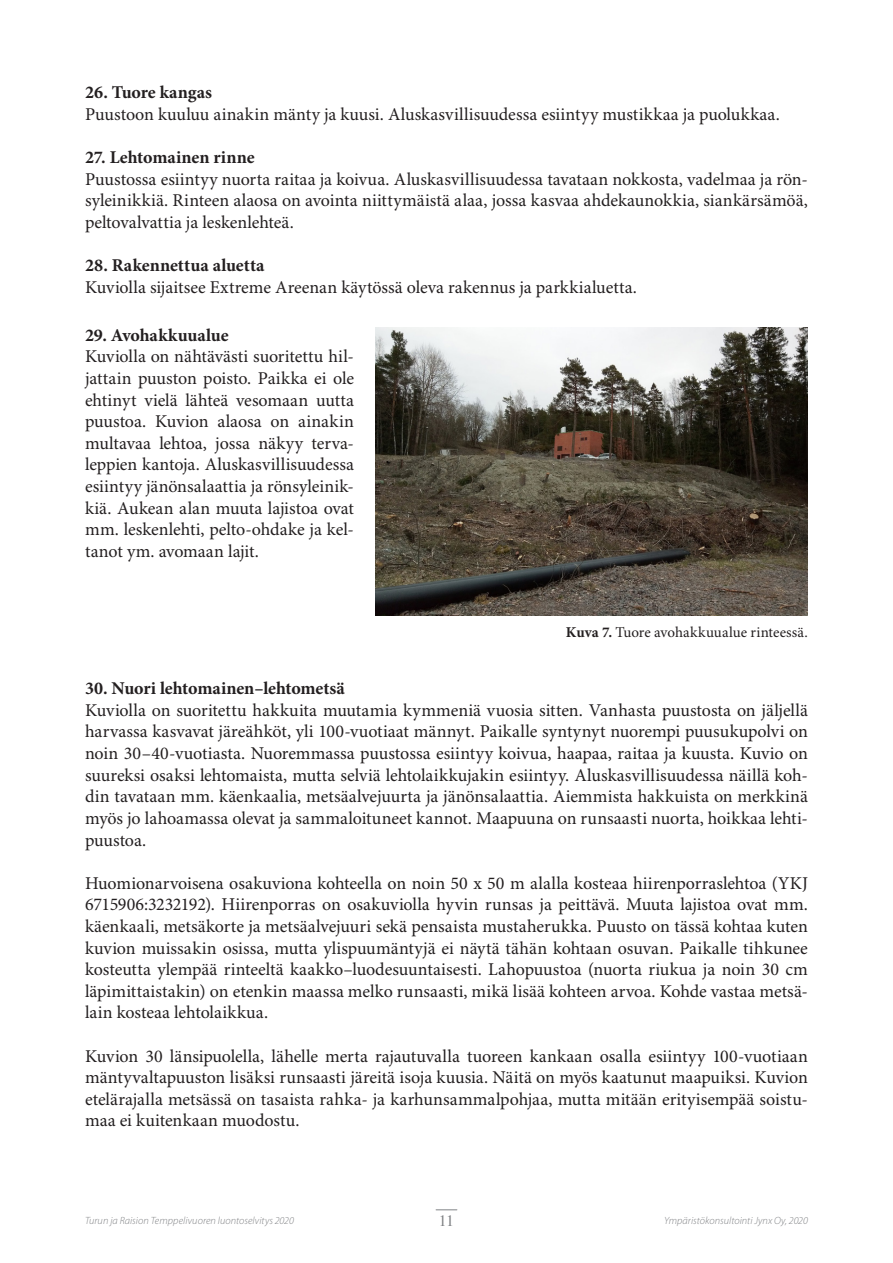
<style>
.page{position:relative;width:893px;height:1263px;background:#fff}
.page>*{position:absolute;margin:0;border:0;box-sizing:border-box;transform-origin:0 0}
.t1{font:18px/21.6px "Minion Pro";color:#231f20;text-align:justify}
.t2{font:700 18px "Minion Pro";letter-spacing:-.005em;color:#231f20}
.t3{font:15.75px "Times";color:#808285}
.t4{font:15px "Minion Pro";letter-spacing:.005em;color:#231f20}
.t5{font:italic 300 10.5px "Myriad Pro";letter-spacing:.005em;color:#808285}
.s1{font-weight:700}
</style>
<div class="page">
<svg style="left:436px;top:1209px;width:21px;height:1px"></svg>
<img style="left:375px;top:328px;width:433px;height:288px">
<p class="t2" style="left:85px;top:82px;width:129px">26. Tuore kangas</p>
<p class="t1" style="left:85px;top:104px;width:696px">Puustoon kuuluu ainakin mänty ja kuusi. Aluskasvillisuudessa esiintyy mustikkaa ja puolukkaa.</p>
<p class="t2" style="left:85px;top:146px;width:171px">27. Lehtomainen rinne</p>
<p class="t1" style="left:85px;top:169px;width:724px">Puustossa esiintyy nuorta raitaa ja koivua. Aluskasvillisuudessa tavataan nokkosta, vadelmaa ja rön&shy;syleinikkiä. Rinteen alaosa on avointa niittymäistä alaa, jossa kasvaa ahdekaunokkia, siankärsämöä, peltovalvattia ja leskenlehteä.</p>
<p class="t2" style="left:85px;top:254px;width:181px">28. Rakennettua aluetta</p>
<p class="t1" style="left:85px;top:277px;width:553px">Kuviolla sijaitsee Extreme Areenan käytössä oleva rakennus ja parkkialuetta.</p>
<p class="t2" style="left:85px;top:324px;width:145px">29. Avohakkuualue</p>
<p class="t1" style="left:85px;top:347px;width:270px">Kuviolla on nähtävästi suoritettu hil&shy;jattain puuston poisto. Paikka ei ole ehtinyt vielä lähteä vesomaan uutta puustoa. Kuvion alaosa on ainakin multavaa lehtoa, jossa näkyy terva&shy;leppien kantoja. Aluskasvillisuudessa esiintyy jänönsalaattia ja rönsyleinik&shy;kiä. Aukean alan muuta lajistoa ovat mm. leskenlehti, pelto-ohdake ja kel&shy;tanot ym. avomaan lajit.</p>
<p class="t4" style="left:566px;top:623px;width:243px"><span class="s1">Kuva 7.</span> Tuore avohakkuualue rinteessä.</p>
<p class="t2" style="left:85px;top:678px;width:261px">30. Nuori lehtomainen–lehtometsä</p>
<p class="t1" style="left:85px;top:700px;width:724px">Kuviolla on suoritettu hakkuita muutamia kymmeniä vuosia sitten. Vanhasta puustosta on jäljellä harvassa kasvavat järeähköt, yli 100-vuotiaat männyt. Paikalle syntynyt nuorempi puusukupolvi on noin 30–40-vuotiasta. Nuoremmassa puustossa esiintyy koivua, haapaa, raitaa ja kuusta. Kuvio on suureksi osaksi lehtomaista, mutta selviä lehtolaikkujakin esiintyy. Aluskasvillisuudessa näillä koh&shy;din tavataan mm. käenkaalia, metsäalvejuurta ja jänönsalaattia. Aiemmista hakkuista on merkkinä myös jo lahoamassa olevat ja sammaloituneet kannot. Maapuuna on runsaasti nuorta, hoikkaa lehti&shy;puustoa.</p>
<p class="t1" style="left:85px;top:873px;width:724px">Huomionarvoisena osakuviona kohteella on noin 50 x 50 m alalla kosteaa hiirenporraslehtoa (YKJ 6715906:3232192). Hiirenporras on osakuviolla hyvin runsas ja peittävä. Muuta lajistoa ovat mm. käenkaali, metsäkorte ja metsäalvejuuri sekä pensaista mustaherukka. Puusto on tässä kohtaa kuten kuvion muissakin osissa, mutta ylispuumäntyjä ei näytä tähän kohtaan osuvan. Paikalle tihkunee kosteutta ylempää rinteeltä kaakko–luodesuuntaisesti. Lahopuustoa (nuorta riukua ja noin 30 cm läpimittaistakin) on etenkin maassa melko runsaasti, mikä lisää kohteen arvoa. Kohde vastaa metsä&shy;lain kosteaa lehtolaikkua.</p>
<p class="t1" style="left:85px;top:1046px;width:724px">Kuvion 30 länsipuolella, lähelle merta rajautuvalla tuoreen kankaan osalla esiintyy 100-vuotiaan mäntyvaltapuuston lisäksi runsaasti järeitä isoja kuusia. Näitä on myös kaatunut maapuiksi. Kuvion etelärajalla metsässä on tasaista rahka- ja karhunsammalpohjaa, mutta mitään erityisempää soistu&shy;maa ei kuitenkaan muodostu.</p>
<p class="t5" style="left:85px;top:1215px;width:210px">Turun ja Raision Temppelivuoren luontoselvitys 2020</p>
<p class="t3" style="left:439px;top:1205px;width:17px">11</p>
<p class="t5" style="left:664px;top:1215px;width:145px">Ympäristökonsultointi Jynx Oy, 2020</p>
</div>
